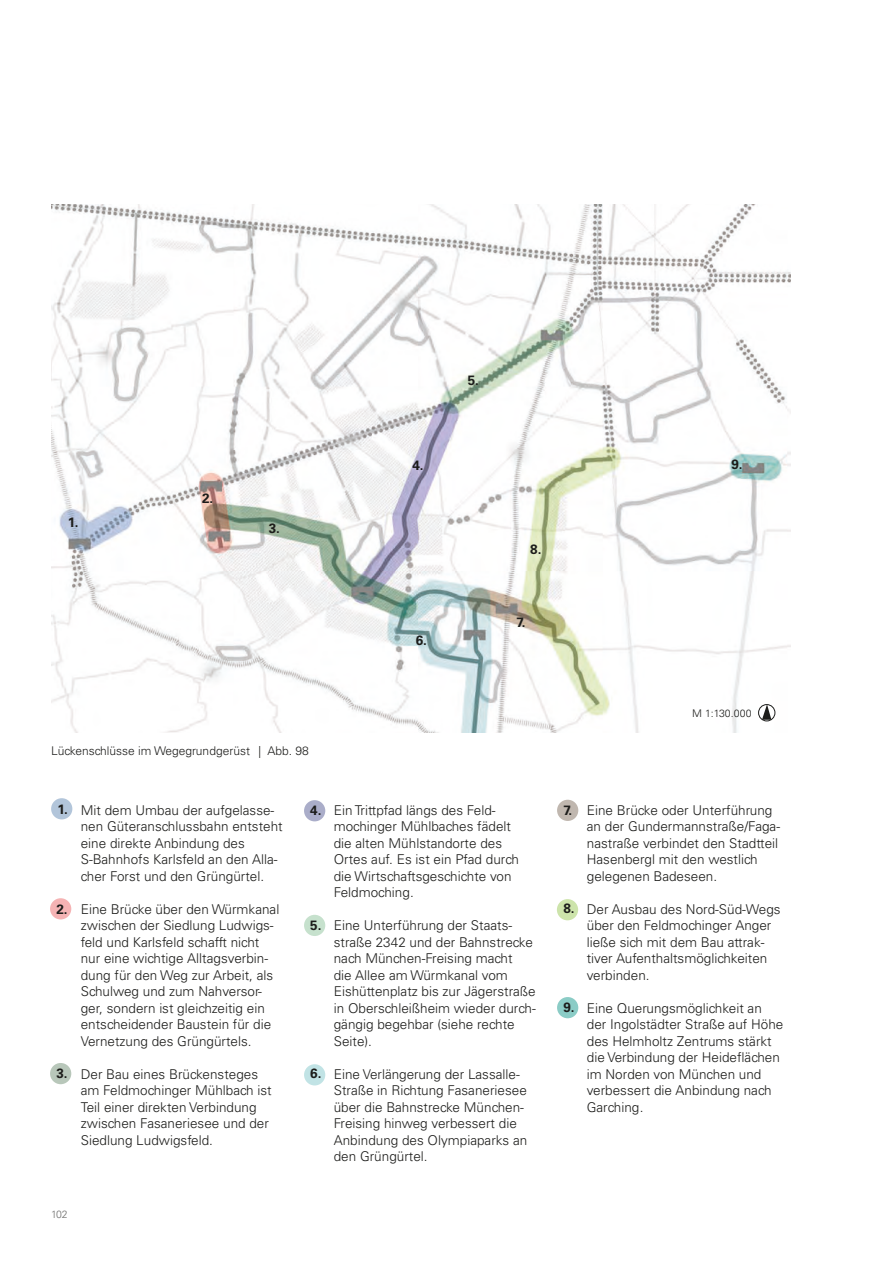
<style>
.page{position:relative;width:893px;height:1263px;background:#fff}
.page>*{position:absolute;margin:0;border:0;box-sizing:border-box;transform-origin:0 0}
.t1{font:300 13.5px/16.5px "Univers LT";color:#1d1d1b}
.t2{font:700 13.5px "Univers LT";color:#1d1d1b}
.t3{font:300 12px "Univers LT";color:#1d1d1b}
.t4{font:300 10.5px "Univers LT";letter-spacing:.01em;color:#1d1d1b}
.t5{font:300 10.5px "Univers LT";color:#70706f}
</style>
<div class="page">
<div style="left:51px;top:798px;width:21px;height:21px;background:#b2c5da;border-radius:50%"></div>
<div style="left:50px;top:898px;width:21px;height:21px;background:#f5b3b4;border-radius:50%"></div>
<div style="left:50px;top:1063px;width:21px;height:21px;background:#b8c7ba;border-radius:50%"></div>
<div style="left:304px;top:800px;width:21px;height:21px;background:#aaadc9;border-radius:50%"></div>
<div style="left:557px;top:800px;width:21px;height:21px;background:#c0b7af;border-radius:50%"></div>
<div style="left:304px;top:1064px;width:21px;height:21px;background:#c1e3e5;border-radius:50%"></div>
<div style="left:304px;top:915px;width:21px;height:21px;background:#c6e1cd;border-radius:50%"></div>
<div style="left:557px;top:997px;width:21px;height:21px;background:#8bccc6;border-radius:50%"></div>
<div style="left:557px;top:899px;width:21px;height:21px;background:#cde4ab;border-radius:50%"></div>
<img style="left:51px;top:204px;width:740px;height:528px">
<svg style="left:762px;top:704px;width:9px;height:15px"></svg>
<div style="left:758px;top:704px;width:17px;height:17px;border:1px solid #1d1d1b;border-radius:50%"></div>
<p class="t2" style="left:468px;top:373px;width:13px">5.</p>
<p class="t2" style="left:68px;top:515px;width:12px">1.</p>
<p class="t2" style="left:202px;top:490px;width:13px">2.</p>
<p class="t2" style="left:269px;top:520px;width:13px">3.</p>
<p class="t2" style="left:412px;top:457px;width:13px">4.</p>
<p class="t2" style="left:416px;top:633px;width:13px">6.</p>
<p class="t2" style="left:530px;top:541px;width:13px">8.</p>
<p class="t2" style="left:517px;top:615px;width:10px">7.</p>
<p class="t2" style="left:731px;top:456px;width:13px">9.</p>
<p class="t3" style="left:51px;top:744px;width:259px">Lückenschlüsse im Wegegrundgerüst | Abb. 98</p>
<p class="t2" style="left:57px;top:801px;width:12px">1.</p>
<p class="t2" style="left:56px;top:901px;width:13px">2.</p>
<p class="t2" style="left:56px;top:1065px;width:13px">3.</p>
<p class="t1" style="left:81px;top:802px;width:203px">Mit dem Umbau der aufgelasse&shy;nen Güteranschlussbahn entsteht eine direkte Anbindung des<br>S-Bahnhofs Karlsfeld an den Alla&shy;cher Forst und den Grüngürtel.</p>
<p class="t1" style="left:81px;top:900px;width:200px">Eine Brücke über den Würmkanal zwischen der Siedlung Ludwigs&shy;feld und Karlsfeld schafft nicht nur eine wichtige Alltagsverbin&shy;dung für den Weg zur Arbeit, als<br>Schulweg und zum Nahversor&shy;ger, sondern ist gleichzeitig ein entscheidender Baustein für die<br>Vernetzung des Grüngürtels.</p>
<p class="t1" style="left:81px;top:1065px;width:192px">Der Bau eines Brückensteges am Feldmochinger Mühlbach ist<br>Teil einer direkten Verbindung zwischen Fasaneriesee und der<br>Siedlung Ludwigsfeld.</p>
<p class="t2" style="left:310px;top:802px;width:13px">4.</p>
<p class="t2" style="left:310px;top:917px;width:13px">5.</p>
<p class="t2" style="left:310px;top:1065px;width:13px">6.</p>
<p class="t1" style="left:334px;top:802px;width:187px">Ein Trittpfad längs des Feld&shy;mochinger Mühlbaches fädelt die alten Mühlstandorte des<br>Ortes auf. Es ist ein Pfad durch die Wirtschaftsgeschichte von<br>Feldmoching.</p>
<p class="t1" style="left:334px;top:917px;width:203px">Eine Unterführung der Staats&shy;straße 2342 und der Bahnstrecke nach München-Freising macht<br>die Allee am Würmkanal vom<br>Eishüttenplatz bis zur Jägerstraße in Oberschleißheim wieder durch&shy;gängig begehbar (siehe rechte<br>Seite).</p>
<p class="t1" style="left:334px;top:1066px;width:195px">Eine Verlängerung der Lassalle-<br>Straße in Richtung Fasaneriesee über die Bahnstrecke München-<br>Freising hinweg verbessert die<br>Anbindung des Olympiaparks an den Grüngürtel.</p>
<p class="t5" style="left:51px;top:1208px;width:18px">102</p>
<p class="t4" style="left:692px;top:707px;width:61px">M 1:130.000</p>
<p class="t2" style="left:563px;top:802px;width:10px">7.</p>
<p class="t2" style="left:563px;top:901px;width:13px">8.</p>
<p class="t2" style="left:563px;top:999px;width:13px">9.</p>
<p class="t1" style="left:587px;top:802px;width:195px">Eine Brücke oder Unterführung an der Gundermannstraße/Faga&shy;nastraße verbindet den Stadtteil<br>Hasenbergl mit den westlich gelegenen Badeseen.</p>
<p class="t1" style="left:587px;top:901px;width:195px">Der Ausbau des Nord-Süd-Wegs über den Feldmochinger Anger ließe sich mit dem Bau attrak&shy;tiver Aufenthaltsmöglichkeiten verbinden.</p>
<p class="t1" style="left:587px;top:1000px;width:198px">Eine Querungsmöglichkeit an der Ingolstädter Straße auf Höhe des Helmholtz Zentrums stärkt die Verbindung der Heideflächen im Norden von München und verbessert die Anbindung nach<br>Garching.</p>
</div>
